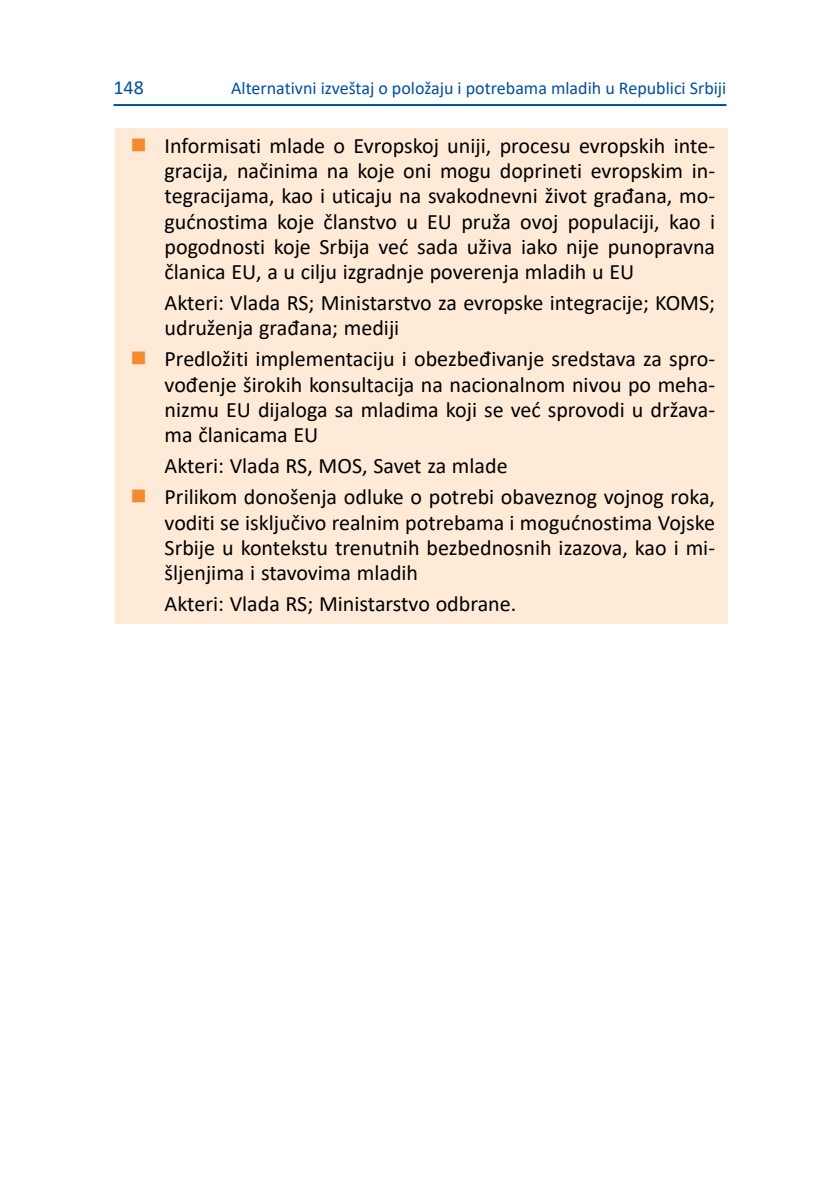
<style>
.page{position:relative;width:840px;height:1191px;background:#fff}
.page>*{position:absolute;margin:0;border:0;box-sizing:border-box;transform-origin:0 0}
.Zakljuci_bez_kvadrat{font:22px/25.2px "Calibri";color:#000;text-align:justify}
.t1{font:20px "Calibri";color:#004f9f}
.t2{font:18px "Calibri";color:#004f9f}
</style>
<div class="page">
<hr style="left:113px;top:104px;width:613px;height:2px;background:#004f9f">
<div style="left:115px;top:128px;width:613px;height:496px;background:#feead7"></div>
<p class="t1" style="left:113px;top:74px;width:32px">148</p>
<p class="t2" style="left:231px;top:76px;width:496px">Alternativni izveštaj o položaju i potrebama mladih u Republici Srbiji</p>
<p class="Zakljuci_bez_kvadrat" style="left:164px;top:132px;width:551px">Informisati mlade o Evropskoj uniji, procesu evropskih inte&shy;gracija, načinima na koje oni mogu doprineti evropskim in&shy;tegracijama, kao i uticaju na svakodnevni život građana, mo&shy;gućnostima koje članstvo u EU pruža ovoj populaciji, kao i pogodnosti koje Srbija već sada uživa iako nije punopravna članica EU, a u cilju izgradnje poverenja mladih u EU</p>
<p class="Zakljuci_bez_kvadrat" style="left:164px;top:290px;width:551px">Akteri: Vlada RS; Ministarstvo za evropske integracije; KOMS; udruženja građana; mediji</p>
<p class="Zakljuci_bez_kvadrat" style="left:164px;top:346px;width:551px">Predložiti implementaciju i obezbeđivanje sredstava za spro&shy;vođenje širokih konsultacija na nacionalnom nivou po meha&shy;nizmu EU dijaloga sa mladima koji se već sprovodi u država&shy;ma članicama EU</p>
<p class="Zakljuci_bez_kvadrat" style="left:164px;top:453px;width:344px">Akteri: Vlada RS, MOS, Savet za mlade</p>
<p class="Zakljuci_bez_kvadrat" style="left:164px;top:484px;width:551px">Prilikom donošenja odluke o potrebi obaveznog vojnog roka, voditi se isključivo realnim potrebama i mogućnostima Vojske Srbije u kontekstu trenutnih bezbednosnih izazova, kao i mi&shy;šljenjima i stavovima mladih</p>
<p class="Zakljuci_bez_kvadrat" style="left:164px;top:591px;width:353px">Akteri: Vlada RS; Ministarstvo odbrane.</p>
</div>
